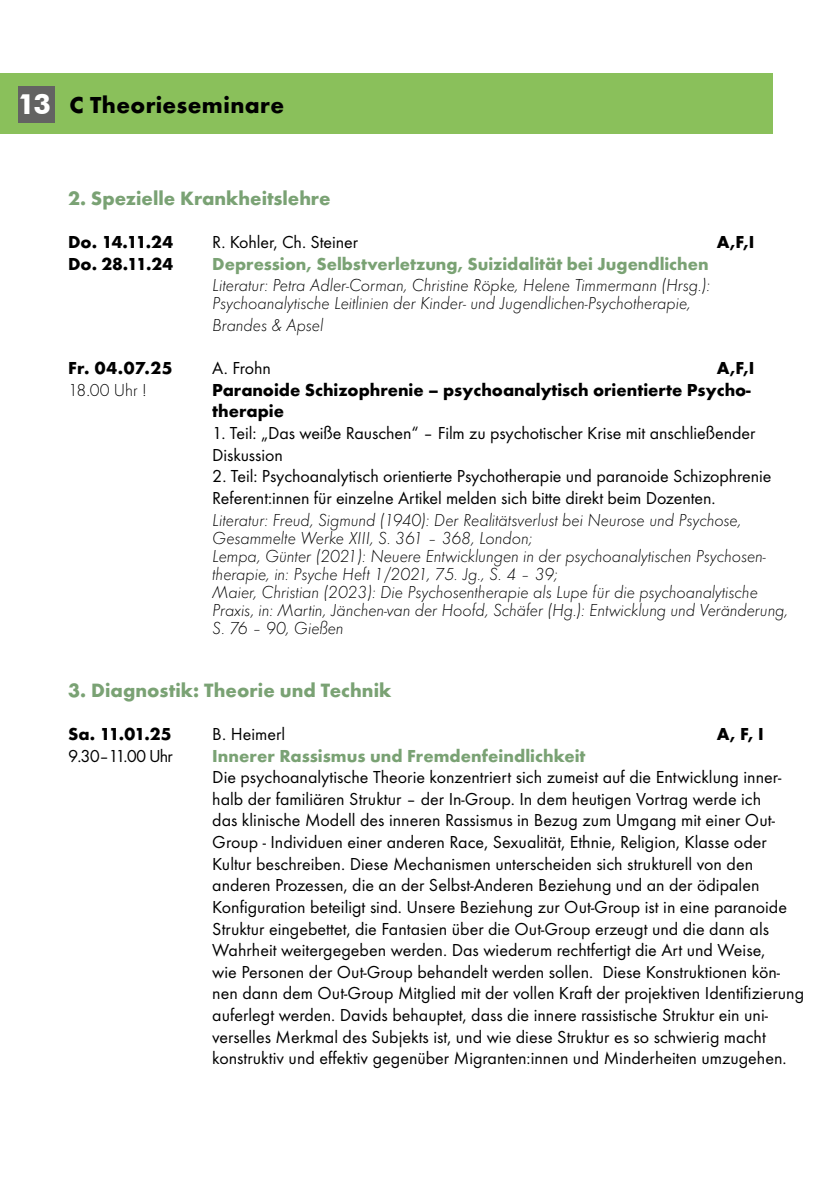
<style>
.page{position:relative;width:840px;height:1191px;background:#fff}
.page>*{position:absolute;margin:0;border:0;box-sizing:border-box;transform-origin:0 0}
.t1{font:700 24px "Function";letter-spacing:.015em;color:#000}
.t2{font:700 20px "Function";color:#7aa274}
.t3{font:18px/21.6px "Function";color:#000}
.t4{font:italic 300 18px/18px "Function";letter-spacing:-.005em;color:#000}
.t5{font:700 18px/21.6px "Function";color:#000}
.t6{font:700 18px "Function";color:#7aa274}
.t7{font:300 18px "Function";letter-spacing:-.005em;color:#000}
.s1{font-family:"Futura BT";font-size:28px;color:#fff}
</style>
<div class="page">
<div style="left:0;top:74px;width:772px;height:60px;background:#8ac05b"></div>
<div style="left:18px;top:86px;width:37px;height:37px;background:#636362"></div>
<h1 class="t1" style="left:18px;top:91px;width:268px"><span class="s1">13</span> C Theorieseminare</h1>
<p class="t2" style="left:68px;top:186px;width:264px">2. Spezielle Krankheitslehre</p>
<p class="t5" style="left:68px;top:231px;width:106px">Do. 14.11.24</p>
<p class="t3" style="left:212px;top:232px;width:147px">R. Kohler, Ch. Steiner</p>
<p class="t5" style="left:716px;top:231px;width:39px">A,F,I</p>
<p class="t5" style="left:68px;top:253px;width:106px">Do. 28.11.24</p>
<p class="t6" style="left:212px;top:253px;width:497px">Depression, Selbstverletzung, Suizidalität bei Jugendlichen</p>
<p class="t4" style="left:212px;top:277px;width:499px">Literatur: Petra Adler-Corman, Christine Röpke, Helene Timmermann (Hrsg.):<br>Psychoanalytische Leitlinien der Kinder- und Jugendlichen-Psychotherapie,</p>
<p class="t4" style="left:212px;top:316px;width:112px">Brandes &amp; Apsel</p>
<p class="t5" style="left:68px;top:357px;width:106px">Fr. 04.07.25</p>
<p class="t3" style="left:212px;top:358px;width:60px">A. Frohn</p>
<p class="t5" style="left:716px;top:357px;width:39px">A,F,I</p>
<p class="t7" style="left:68px;top:380px;width:80px">18.00 Uhr !</p>
<p class="t5" style="left:212px;top:379px;width:539px">Paranoide Schizophrenie – psychoanalytisch orientierte Psycho&shy;therapie</p>
<p class="t3" style="left:212px;top:422px;width:544px">1. Teil: „Das weiße Rauschen“ – Film zu psychotischer Krise mit anschließender<br>Diskussion</p>
<p class="t3" style="left:212px;top:466px;width:560px">2. Teil: Psychoanalytisch orientierte Psychotherapie und paranoide Schizophrenie<br>Referent:innen für einzelne Artikel melden sich bitte direkt beim Dozenten.</p>
<p class="t4" style="left:212px;top:511px;width:577px">Literatur: Freud, Sigmund (1940): Der Realitätsverlust bei Neurose und Psychose, Gesammelte Werke XIII, S. 361 – 368, London;<br>Lempa, Günter (2021): Neuere Entwicklungen in der psychoanalytischen Psychosen&shy;therapie, in: Psyche Heft 1/2021, 75. Jg., S. 4 – 39;<br>Maier, Christian (2023): Die Psychosentherapie als Lupe für die psychoanalytische Praxis, in: Martin, Jänchen-van der Hoofd, Schäfer (Hg.): Entwicklung und Veränderung, S. 76 – 90, Gießen</p>
<p class="t2" style="left:68px;top:678px;width:324px">3. Diagnostik: Theorie und Technik</p>
<p class="t5" style="left:68px;top:723px;width:105px">Sa. 11.01.25</p>
<p class="t3" style="left:212px;top:723px;width:74px">B. Heimerl</p>
<p class="t5" style="left:716px;top:723px;width:49px">A, F, I</p>
<p class="t3" style="left:68px;top:745px;width:106px">9.30–11.00 Uhr</p>
<p class="t6" style="left:212px;top:745px;width:374px">Innerer Rassismus und Fremdenfeindlichkeit</p>
<p class="t3" style="left:212px;top:766px;width:593px">Die psychoanalytische Theorie konzentriert sich zumeist auf die Entwicklung inner&shy;halb der familiären Struktur – der In-Group. In dem heutigen Vortrag werde ich<br>das klinische Modell des inneren Rassismus in Bezug zum Umgang mit einer Out-Group - Individuen einer anderen Race, Sexualität, Ethnie, Religion, Klasse oder Kultur beschreiben. Diese Mechanismen unterscheiden sich strukturell von den anderen Prozessen, die an der Selbst-Anderen Beziehung und an der ödipalen Konfiguration beteiligt sind. Unsere Beziehung zur Out-Group ist in eine paranoide Struktur eingebettet, die Fantasien über die Out-Group erzeugt und die dann als Wahrheit weitergegeben werden. Das wiederum rechtfertigt die Art und Weise,<br>wie Personen der Out-Group behandelt werden sollen. Diese Konstruktionen kön&shy;nen dann dem Out-Group Mitglied mit der vollen Kraft der projektiven Identifizierung auferlegt werden. Davids behauptet, dass die innere rassistische Struktur ein uni&shy;verselles Merkmal des Subjekts ist, und wie diese Struktur es so schwierig macht konstruktiv und effektiv gegenüber Migranten:innen und Minderheiten umzugehen.</p>
</div>
